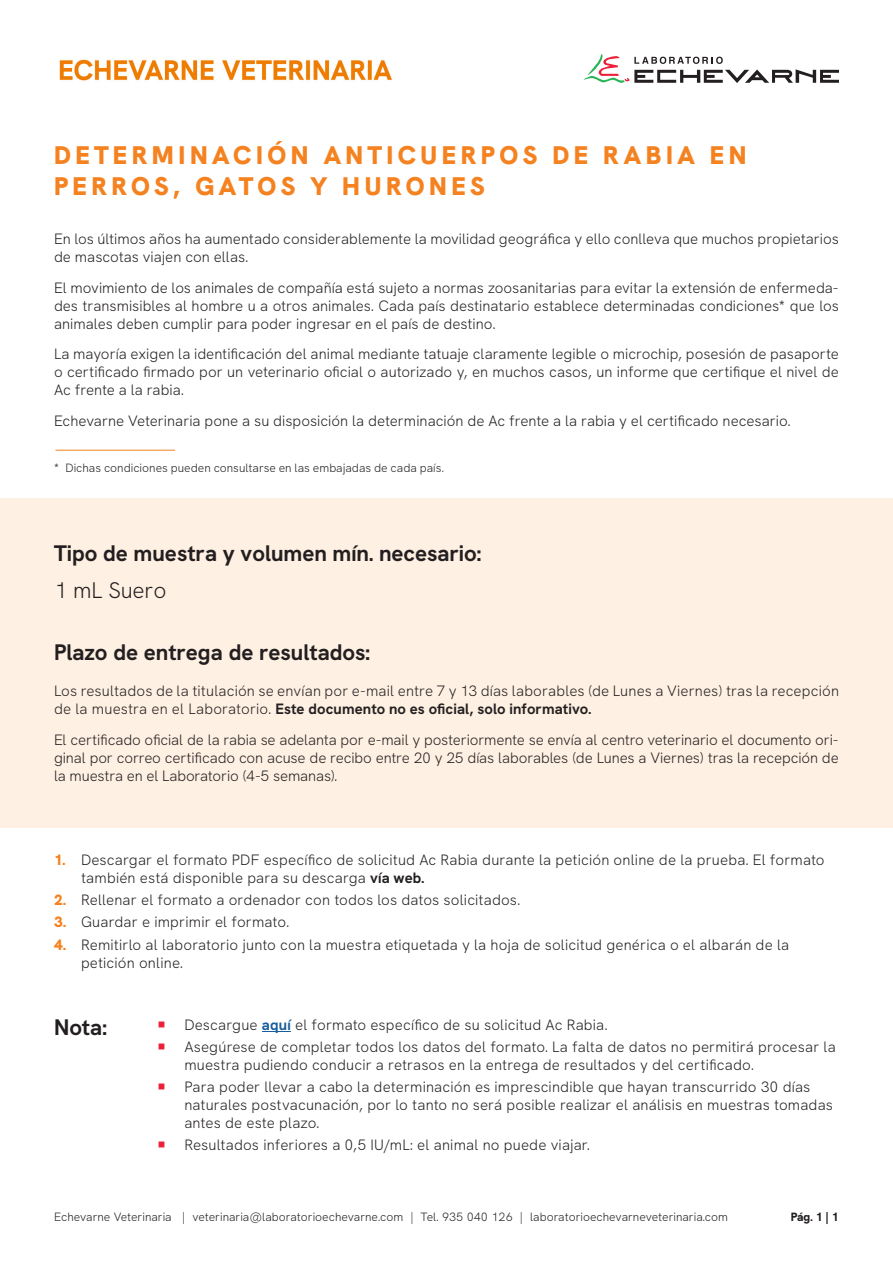
<style>
.page{position:relative;width:893px;height:1263px;background:#fff}
.page>*{position:absolute;margin:0;border:0;box-sizing:border-box;transform-origin:0 0}
.t1{font:900 25.5px/31.5px "HK Grotesk";letter-spacing:.175em;color:#f58220}
.texto_llamtivo_2{font:700 22.5px/36.8px "HK Grotesk";color:#231f20}
.Titulo_3{font:700 22.5px "HK Grotesk";color:#231f20}
.texto_llamtivo_2-2{font:300 15px/18px "HK Grotesk";letter-spacing:.005em;color:#231f20}
.Texto_base{font:300 15px/18px "HK Grotesk";color:#231f20}
.Texto_base-2{font:300 12px "HK Grotesk";color:#231f20}
.t2{font:800 12px "HK Grotesk";color:#231f20}
.s1{font-weight:300}
.s2{font-weight:700}
.s3{font-weight:900;color:#f58220}
.s4{font-weight:700;color:#175d9e}
</style>
<div class="page">
<svg style="left:584px;top:54px;width:255px;height:29px"></svg>
<img style="left:59px;top:59px;width:333px;height:22px">
<hr style="left:55px;top:450px;width:120px;height:1px;background:#f58220">
<div style="left:0;top:498px;width:893px;height:330px;background:#fef0e2"></div>
<svg style="left:262px;top:1031px;width:29px;height:1px"></svg>
<p class="t1" style="left:54px;top:137px;width:694px">DETERMINACIÓN ANTICUERPOS DE RABIA EN<br>PERROS, GATOS Y HURONES</p>
<p class="texto_llamtivo_2-2" style="left:54px;top:228px;width:786px">En los últimos años ha aumentado considerablemente la movilidad geográfica y ello conlleva que muchos propietarios de mascotas viajen con ellas.</p>
<p class="texto_llamtivo_2-2" style="left:54px;top:277px;width:786px;text-align:justify">El movimiento de los animales de compañía está sujeto a normas zoosanitarias para evitar la extensión de enfermeda&shy;des transmisibles al hombre u a otros animales. Cada país destinatario establece determinadas condiciones* que los animales deben cumplir para poder ingresar en el país de destino.</p>
<p class="texto_llamtivo_2-2" style="left:54px;top:344px;width:786px;text-align:justify">La mayoría exigen la identificación del animal mediante tatuaje claramente legible o microchip, posesión de pasaporte o certificado firmado por un veterinario oficial o autorizado y, en muchos casos, un informe que certifique el nivel de Ac frente a la rabia.</p>
<p class="texto_llamtivo_2-2" style="left:54px;top:410px;width:738px">Echevarne Veterinaria pone a su disposición la determinación de Ac frente a la rabia y el certificado necesario.</p>
<p class="Texto_base-2" style="left:54px;top:458px;width:392px">* Dichas condiciones pueden consultarse en las embajadas de cada país.</p>
<p class="texto_llamtivo_2" style="left:54px;top:533px;width:429px">Tipo de muestra y volumen mín. necesario:<br><span class="s1">1 mL Suero</span></p>
<p class="texto_llamtivo_2" style="left:54px;top:632px;width:318px">Plazo de entrega de resultados:</p>
<p class="Texto_base" style="left:54px;top:680px;width:787px">Los resultados de la titulación se envían por e-mail entre 7 y 13 días laborables (de Lunes a Viernes) tras la recepción de la muestra en el Laboratorio. <span class="s2">Este documento no es oficial, solo informativo.</span></p>
<p class="Texto_base" style="left:54px;top:729px;width:786px;text-align:justify">El certificado oficial de la rabia se adelanta por e-mail y posteriormente se envía al centro veterinario el documento ori&shy;ginal por correo certificado con acuse de recibo entre 20 y 25 días laborables (de Lunes a Viernes) tras la recepción de la muestra en el Laboratorio (4-5 semanas).</p>
<p class="texto_llamtivo_2-2" style="left:81px;top:849px;width:745px;text-indent:-27px"><span class="s3">1.</span> Descargar el formato PDF específico de solicitud Ac Rabia durante la petición online de la prueba. El formato también está disponible para su descarga <span class="s2">vía web.</span></p>
<p class="texto_llamtivo_2-2" style="left:54px;top:890px;width:468px"><span class="s3">2.</span> Rellenar el formato a ordenador con todos los datos solicitados.</p>
<p class="texto_llamtivo_2-2" style="left:54px;top:912px;width:237px"><span class="s3">3.</span> Guardar e imprimir el formato.</p>
<p class="texto_llamtivo_2-2" style="left:81px;top:934px;width:710px;text-indent:-27px"><span class="s3">4.</span> Remitirlo al laboratorio junto con la muestra etiquetada y la hoja de solicitud genérica o el albarán de la petición online.</p>
<p class="Titulo_3" style="left:54px;top:1009px;width:55px">Nota:</p>
<p class="texto_llamtivo_2-2" style="left:184px;top:1014px;width:425px">Descargue <span class="s4">aquí</span> el formato específico de su solicitud Ac Rabia.</p>
<p class="texto_llamtivo_2-2" style="left:184px;top:1036px;width:653px">Asegúrese de completar todos los datos del formato. La falta de datos no permitirá procesar la muestra pudiendo conducir a retrasos en la entrega de resultados y del certificado.</p>
<p class="texto_llamtivo_2-2" style="left:184px;top:1077px;width:650px">Para poder llevar a cabo la determinación es imprescindible que hayan transcurrido 30 días naturales postvacunación, por lo tanto no será posible realizar el análisis en muestras tomadas antes de este plazo.</p>
<p class="texto_llamtivo_2-2" style="left:184px;top:1135px;width:407px">Resultados inferiores a 0,5 IU/mL: el animal no puede viajar.</p>
<p class="Texto_base-2" style="left:54px;top:1207px;width:676px">Echevarne Veterinaria | veterinaria@laboratorioechevarne.com | Tel. 935 040 126 | laboratorioechevarneveterinaria.com</p>
<p class="t2" style="left:791px;top:1207px;width:50px">Pág. 1 | 1</p>
</div>
